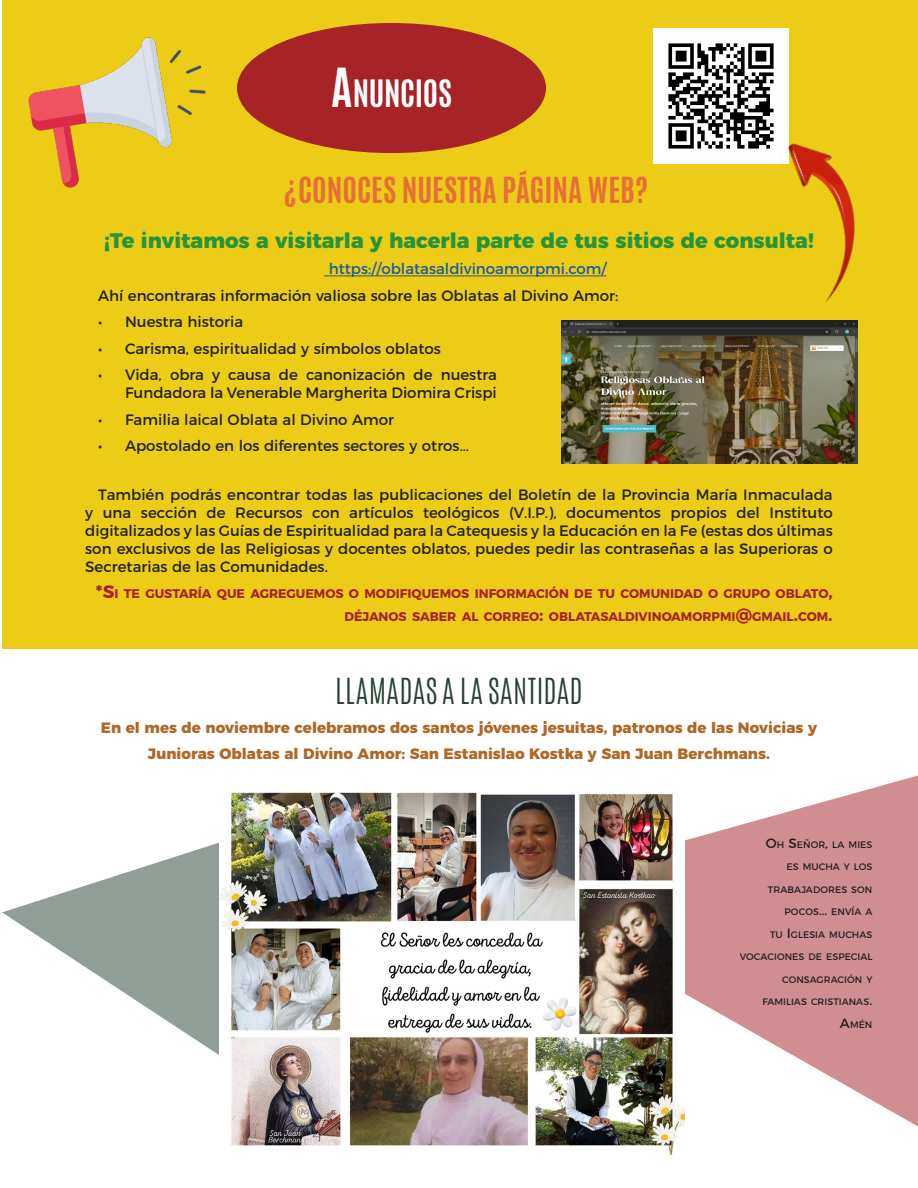
<style>
.page{position:relative;width:918px;height:1188px;background:#fff}
.page>*{position:absolute;margin:0;border:0;box-sizing:border-box;transform-origin:0 0}
.Títulos_Antonio_30{font:700 31.5px "Antonio";letter-spacing:-.01em;color:#fff}
.Título_Antonio_15{font:700 30px "Antonio";color:#e76d39}
.Títulos_Antonio_25{font:300 30px "Antonio";letter-spacing:.01em;color:#294134}
.Título_negrita__AZUL{font:800 21px "Montserrat";color:#26943a}
.Montserrat_párrafo_1{font:15px/18px "Montserrat";color:#231f20;text-align:right}
.Título_naranja_12_iz{font:800 15px/25.5px "Montserrat";color:#af6827;text-align:center}
.Montserrat_párrafo_1-2{font:15px "Montserrat";color:#175d9e}
.Versalitas_derecha_g{font:700 12.6px/22.5px "Montserrat";color:#a62328;text-align:right}
.Sub-nombre_-_para_au{font:9.45px "Montserrat";letter-spacing:.005em;color:#231f20}
.s1{font-size:45px}
.s2{font-size:18px}
.s3{font-size:13.5px}
</style>
<div class="page">
<div style="left:2px;top:0;width:916px;height:649px;background:#edcc18"></div>
<div style="left:237px;top:23px;width:309px;height:130px;background:#a62328;border-radius:50%"></div>
<svg style="left:2px;top:842px;width:218px;height:213px"></svg>
<svg style="left:684px;top:776px;width:234px;height:350px;fill:#d18e91"></svg>
<hr style="left:324px;top:276px;width:283px;height:1px;background:#175d9e">
<img style="left:220px;top:792px;width:464px;height:363px">
<img style="left:562px;top:320px;width:295px;height:144px">
<img style="left:28px;top:37px;width:178px;height:151px">
<img style="left:653px;top:29px;width:135px;height:135px">
<img style="left:712px;top:122px;width:143px;height:180px">
<p class="Títulos_Antonio_30" style="left:331px;top:70px;width:122px"><span class="s1">A</span>NUNCIOS</p>
<p class="Título_Antonio_15" style="left:283px;top:167px;width:367px">¿CONOCES NUESTRA PÁGINA WEB?</p>
<p class="Título_negrita__AZUL" style="left:104px;top:223px;width:711px">¡Te invitamos a visitarla y hacerla parte de tus sitios de consulta!</p>
<p class="Montserrat_párrafo_1-2" style="left:329px;top:257px;width:279px">https://oblatasaldivinoamorpmi.com/</p>
<p class="Montserrat_párrafo_1" style="left:98px;top:285px;width:522px">Ahí encontraras información valiosa sobre las Oblatas al Divino Amor:</p>
<p class="Montserrat_párrafo_1" style="left:98px;top:312px;width:147px">• Nuestra historia</p>
<p class="Montserrat_párrafo_1" style="left:98px;top:338px;width:344px">• Carisma, espiritualidad y símbolos oblatos</p>
<p class="Montserrat_párrafo_1" style="left:98px;top:365px;width:400px">• Vida, obra y causa de canonización de nuestra<br>Fundadora la Venerable Margherita Diomira Crispi</p>
<p class="Montserrat_párrafo_1" style="left:98px;top:409px;width:298px">• Familia laical Oblata al Divino Amor</p>
<p class="Montserrat_párrafo_1" style="left:98px;top:436px;width:372px">• Apostolado en los diferentes sectores y otros…</p>
<p class="Montserrat_párrafo_1" style="left:85px;top:484px;width:749px;text-align:justify;text-indent:13px">También podrás encontrar todas las publicaciones del Boletín de la Provincia María Inmaculada y una sección de Recursos con artículos teológicos (V.I.P.), documentos propios del Instituto digitalizados y las Guías de Espiritualidad para la Catequesis y la Educación en la Fe (estas dos últimas son exclusivos de las Religiosas y docentes oblatos, puedes pedir las contraseñas a las Superioras o Secretarias de las Comunidades.</p>
<p class="Versalitas_derecha_g" style="left:96px;top:582px;width:738px"><span class="s2">*S</span>I TE GUSTARÍA QUE AGREGUEMOS O MODIFIQUEMOS INFORMACIÓN DE TU COMUNIDAD O GRUPO OBLATO<span class="s2">,<br></span>DÉJANOS SABER AL CORREO<span class="s2">:</span> OBLATASALDIVINOAMORPMI<span class="s2">@</span>GMAIL<span class="s2">.</span>COM<span class="s2">.</span></p>
<p class="Títulos_Antonio_25" style="left:335px;top:669px;width:249px">LLAMADAS A LA SANTIDAD</p>
<p class="Título_naranja_12_iz" style="left:101px;top:714px;width:718px">En el mes de noviembre celebramos dos santos jóvenes jesuitas, patronos de las Novicias y<br>Junioras Oblatas al Divino Amor: San Estanislao Kostka y San Juan Berchmans.</p>
<p class="Sub-nombre_-_para_au" style="left:766px;top:837px;width:107px"><span class="s3">O</span>H <span class="s3">S</span>EÑOR<span class="s3">,</span> LA M IES</p>
<p class="Sub-nombre_-_para_au" style="left:786px;top:860px;width:87px">ES MUCHA Y LOS</p>
<p class="Sub-nombre_-_para_au" style="left:768px;top:882px;width:106px">TRABAJADORES SON</p>
<p class="Sub-nombre_-_para_au" style="left:784px;top:905px;width:89px">POCOS<span class="s3">…</span> ENVÍA A</p>
<p class="Sub-nombre_-_para_au" style="left:770px;top:927px;width:103px">TU <span class="s3">I</span> GLESIA MUCHAS</p>
<p class="Sub-nombre_-_para_au" style="left:740px;top:950px;width:134px">VOCACIONES DE ESPECIAL</p>
<p class="Sub-nombre_-_para_au" style="left:782px;top:972px;width:92px">CONSAGRACIÓN Y</p>
<p class="Sub-nombre_-_para_au" style="left:762px;top:995px;width:112px">FAM ILIAS CRISTIANAS<span class="s3">.</span></p>
<p class="Sub-nombre_-_para_au" style="left:840px;top:1017px;width:34px"><span class="s3">A</span>M ÉN</p>
</div>
